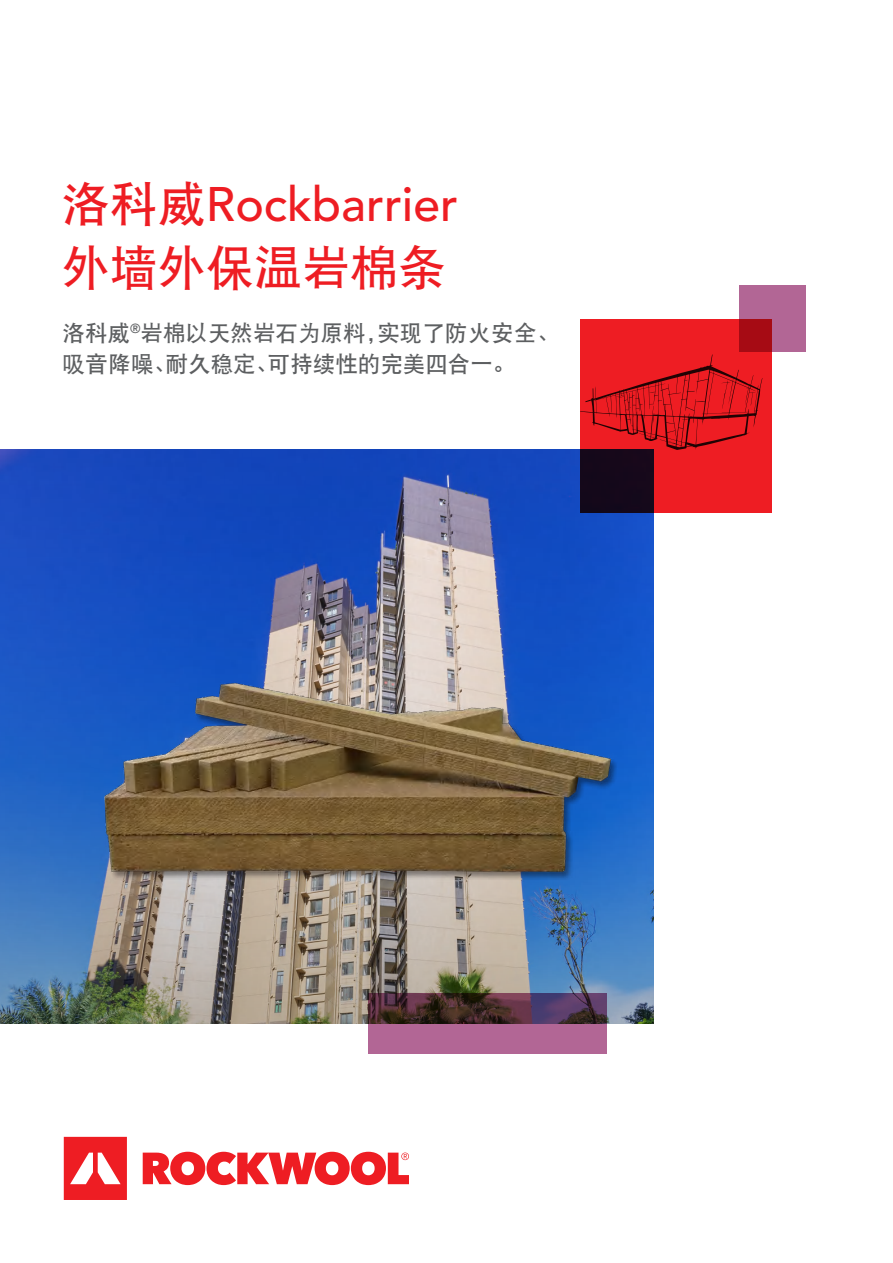
<style>
.page{position:relative;width:893px;height:1263px;background:#fff}
.page>*{position:absolute;margin:0;border:0;box-sizing:border-box;transform-origin:0 0}
.t1{font:500 48px "Avenir LT Std";color:#ee1d23}
.t2{font:48px "DFP Hei W7";color:#ee1d23}
.t3{font:22.5px/31.2px "DFP Hei W7";color:#5d5f61}
.s1{font-family:"DFP Hei W7";font-weight:400}
</style>
<div class="page">
<img style="left:0;top:450px;width:654px;height:574px">
<svg style="left:64px;top:1137px;width:63px;height:63px"></svg>
<svg style="left:143px;top:1152px;width:266px;height:33px"></svg>
<svg style="left:368px;top:993px;width:239px;height:61px"></svg>
<svg style="left:370px;top:995px;width:235px;height:58px;background:#7d4a67"></svg>
<svg style="left:580px;top:319px;width:191px;height:194px;background:#c61820"></svg>
<svg style="left:739px;top:285px;width:67px;height:66px"></svg>
<svg style="left:741px;top:286px;width:64px;height:64px;background:#af5076"></svg>
<img style="left:95px;top:666px;width:525px;height:288px">
<h1 class="t1" style="left:62px;top:177px;width:397px"><span class="s1">洛科威</span>Rockbarrier</h1>
<h1 class="t2" style="left:62px;top:243px;width:386px">外墙外保温岩棉条</h1>
<p class="t3" style="left:63px;top:317px;width:498px">洛科威<sup>®</sup>岩棉以天然岩石为原料，实现了防火安全、吸音降噪、耐久稳定、可持续性的完美四合一。</p>
</div>
